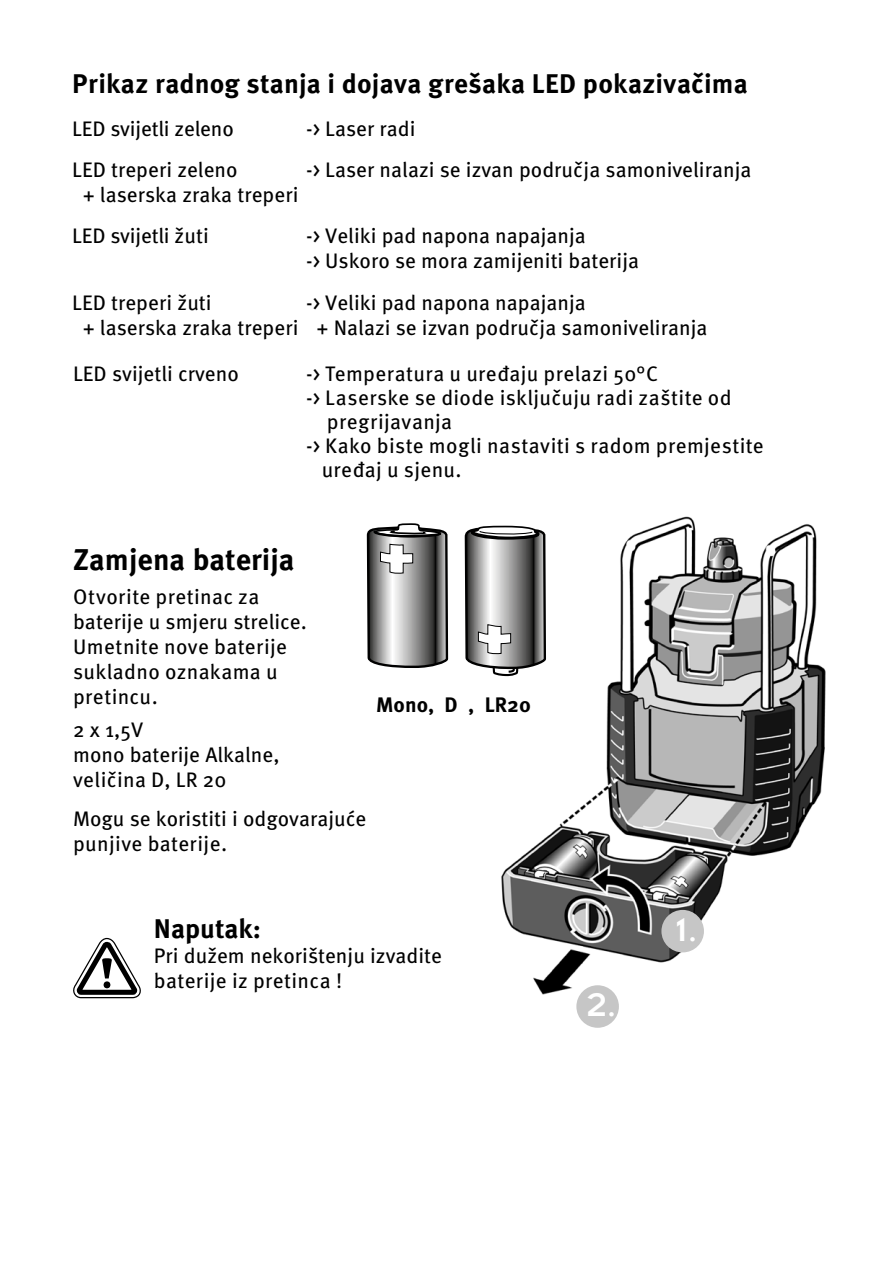
<style>
.page{position:relative;width:893px;height:1263px;background:#fff}
.page>*{position:absolute;margin:0;border:0;box-sizing:border-box;transform-origin:0 0}
.t1{font:36px "Insignia";color:#fff}
.t2{font:700 30px "Meta Pro";color:#000}
.t3{font:700 27px "Meta Pro";letter-spacing:.005em;color:#000}
.t4{font:21px/25.2px "Meta Pro";color:#000}
.t5{font:21px "Meta Pro";letter-spacing:.02em;color:#000}
.t6{font:700 21px "Meta Pro";color:#000}
</style>
<div class="page">
<img style="left:501px;top:516px;width:325px;height:479px">
<div style="left:661px;top:910px;width:43px;height:42px;background:#c6c6c6;border-radius:50%"></div>
<div style="left:576px;top:985px;width:43px;height:43px;background:#c6c6c6;border-radius:50%"></div>
<svg style="left:366px;top:523px;width:83px;height:145px"></svg>
<svg style="left:464px;top:525px;width:83px;height:152px"></svg>
<svg style="left:73px;top:937px;width:68px;height:62px"></svg>
<p class="t3" style="left:72px;top:62px;width:677px">Prikaz radnog stanja i dojava grešaka LED pokazivačima</p>
<p class="t4" style="left:72px;top:114px;width:163px">LED svijetli zeleno</p>
<p class="t4" style="left:306px;top:155px;width:447px">-&gt; Laser nalazi se izvan područja samoniveliranja</p>
<p class="t4" style="left:306px;top:114px;width:111px">-&gt; Laser radi</p>
<p class="t4" style="left:83px;top:155px;width:217px;text-indent:-10px">LED treperi zeleno<br>+ laserska zraka treperi</p>
<p class="t4" style="left:72px;top:221px;width:138px">LED svijetli žuti</p>
<p class="t4" style="left:306px;top:221px;width:334px">-&gt; Veliki pad napona napajanja<br>-&gt; Uskoro se mora zamijeniti baterija</p>
<p class="t4" style="left:317px;top:288px;width:392px;text-indent:-10px">-&gt; Veliki pad napona napajanja<br>+ Nalazi se izvan područja samoniveliranja</p>
<p class="t4" style="left:83px;top:288px;width:217px;text-indent:-10px">LED treperi žuti<br>+ laserska zraka treperi</p>
<p class="t4" style="left:73px;top:360px;width:167px">LED svijetli crveno</p>
<p class="t4" style="left:306px;top:360px;width:354px">-&gt; Temperatura u uređaju prelazi 50°C</p>
<p class="t5" style="left:306px;top:382px;width:427px">-&gt; Laserske se diode isključuju radi zaštite od</p>
<p class="t4" style="left:327px;top:408px;width:127px">pregrijavanja</p>
<p class="t5" style="left:306px;top:430px;width:459px">-&gt; Kako biste mogli nastaviti s radom premjestite</p>
<p class="t4" style="left:322px;top:456px;width:142px">uređaj u sjenu.</p>
<h2 class="t2" style="left:73px;top:536px;width:223px">Zamjena baterija</h2>
<p class="t4" style="left:73px;top:582px;width:235px">Otvorite pretinac za baterije u smjeru strelice.<br>Umetnite nove baterije sukladno oznakama u pretincu.</p>
<p class="t4" style="left:73px;top:716px;width:208px">2 x 1,5V<br>mono baterije Alkalne, veličina D, LR 20</p>
<p class="t4" style="left:73px;top:805px;width:295px">Mogu se koristiti i odgovarajuće punjive baterije.</p>
<p class="t6" style="left:376px;top:688px;width:156px">Mono, D , LR20</p>
<p class="t3" style="left:154px;top:907px;width:109px">Naputak:</p>
<p class="t4" style="left:154px;top:941px;width:289px">Pri dužem nekorištenju izvadite baterije iz pretinca !</p>
<h1 class="t1" style="left:587px;top:987px;width:31px">2.</h1>
<h1 class="t1" style="left:676px;top:911px;width:23px">1.</h1>
</div>
